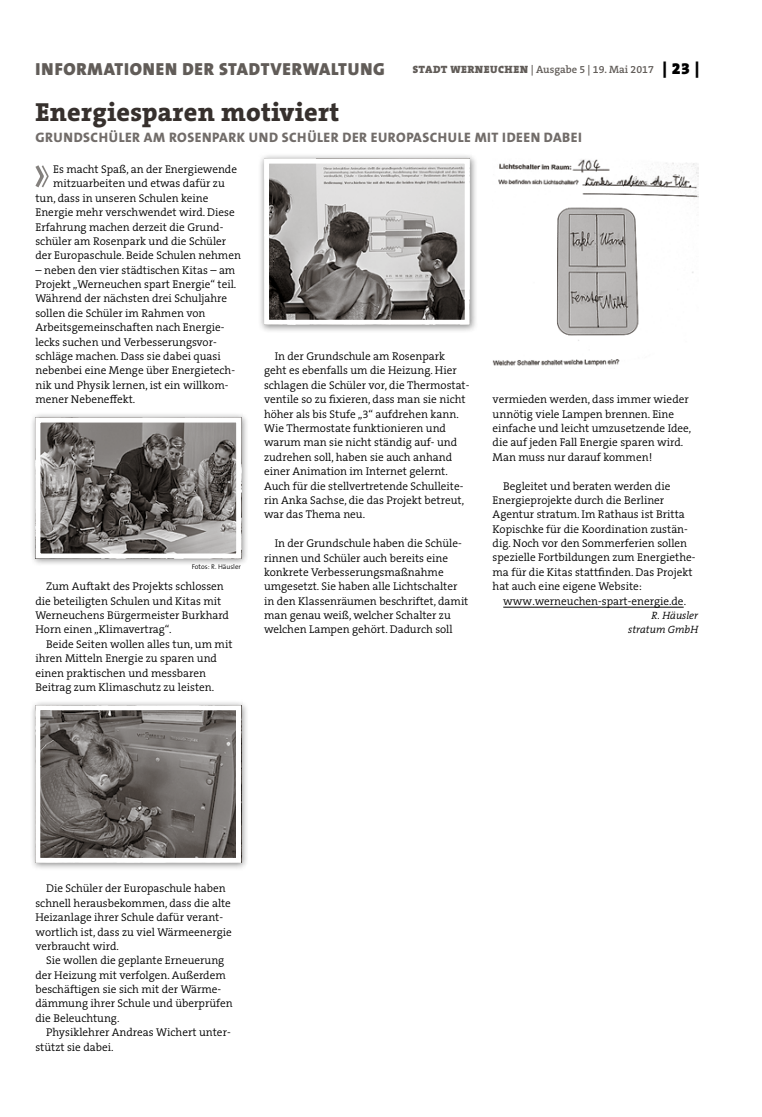
<style>
.page{position:relative;width:762px;height:1117px;background:#fff}
.page>*{position:absolute;margin:0;border:0;box-sizing:border-box;transform-origin:0 0}
.t1{font:800 26.25px "The Serif B W8";letter-spacing:.01em;color:#36302d}
.t2{font:900 17.5px "The Sans B W9";letter-spacing:.045em;color:#615c58}
.t3{font:800 13.75px "The Sans B W8";letter-spacing:.035em;color:#716c69}
.t4{font:300 11.25px/14.4px "The Serif B W4";color:#000}
.t5{font:600 10.62px "The Serif B W6";color:#615c58}
.t6{font:italic 300 10.62px/14.4px "The Serif B W4";color:#000;text-align:right}
.t7{font:300 6.88px "The Sans B W4";color:#000}
.s1{font-family:"The Serif B W9";font-weight:900}
.s2{font-family:"The Serif B W9";font-weight:900;font-size:16.25px;color:#000}
</style>
<div class="page">
<hr style="left:503px;top:606px;width:181px;height:1px;background:#000">
<svg style="left:35px;top:165px;width:14px;height:23px"></svg>
<div style="left:30px;top:411px;width:219px;height:155px;background:#000;opacity:.45"></div>
<img style="left:41px;top:423px;width:194px;height:129px">
<div style="left:35px;top:417px;width:206px;height:141px;border:5px solid #fff"></div>
<div style="left:29px;top:699px;width:220px;height:171px;background:#000;opacity:.45"></div>
<img style="left:41px;top:711px;width:194px;height:145px">
<div style="left:35px;top:705px;width:206px;height:157px;border:5px solid #fff"></div>
<div style="left:258px;top:153px;width:220px;height:180px;background:#000;opacity:.45"></div>
<img style="left:270px;top:164px;width:194px;height:155px">
<div style="left:264px;top:158px;width:206px;height:167px;border:5px solid #fff"></div>
<img style="left:492px;top:159px;width:206px;height:207px">
<h2 class="t2" style="left:36px;top:58px;width:351px">INFORMATIONEN DER STADTVERWALTUNG</h2>
<p class="t5" style="left:413px;top:63px;width:288px"><span class="s1">STADT WERNEUCHEN</span> | Ausgabe 5 | 19. Mai 2017 <span class="s2">| 23 |</span></p>
<h1 class="t1" style="left:35px;top:94px;width:305px">Energiesparen motiviert</h1>
<p class="t3" style="left:36px;top:128px;width:548px">GRUNDSCHÜLER AM ROSENPARK UND SCHÜLER DER EUROPASCHULE MIT IDEEN DABEI</p>
<p class="t4" style="left:53px;top:162px;width:185px">Es macht Spaß, an der Energiewende</p>
<p class="t4" style="left:53px;top:176px;width:173px">mitzuarbeiten und etwas dafür zu</p>
<p class="t4" style="left:35px;top:191px;width:175px">tun, dass in unseren Schulen keine</p>
<p class="t4" style="left:35px;top:205px;width:201px">Energie mehr verschwendet wird. Diese</p>
<p class="t4" style="left:35px;top:219px;width:189px">Erfahrung machen derzeit die Grund-</p>
<p class="t4" style="left:35px;top:234px;width:192px">schüler am Rosenpark und die Schüler</p>
<p class="t4" style="left:35px;top:248px;width:207px">der Europaschule. Beide Schulen nehmen</p>
<p class="t4" style="left:35px;top:263px;width:202px">– neben den vier städtischen Kitas – am Projekt „Werneuchen spart Energie“ teil.<br>Während der nächsten drei Schuljahre sollen die Schüler im Rahmen von Arbeitsgemeinschaften nach Energie&shy;lecks suchen und Verbesserungsvor&shy;schläge machen. Dass sie dabei quasi nebenbei eine Menge über Energietech&shy;nik und Physik lernen, ist ein willkom&shy;mener Nebeneffekt.</p>
<p class="t4" style="left:264px;top:349px;width:207px;text-indent:11px">In der Grundschule am Rosenpark geht es ebenfalls um die Heizung. Hier schlagen die Schüler vor, die Thermostat&shy;ventile so zu fixieren, dass man sie nicht höher als bis Stufe „3“ aufdrehen kann.<br>Wie Thermostate funktionieren und warum man sie nicht ständig auf- und zudrehen soll, haben sie auch anhand einer Animation im Internet gelernt.<br>Auch für die stellvertretende Schulleite&shy;rin Anka Sachse, die das Projekt betreut, war das Thema neu.</p>
<p class="t4" style="left:264px;top:536px;width:206px;text-indent:11px">In der Grundschule haben die Schüle&shy;rinnen und Schüler auch bereits eine konkrete Verbesserungsmaßnahme umgesetzt. Sie haben alle Lichtschalter in den Klassenräumen beschriftet, damit man genau weiß, welcher Schalter zu welchen Lampen gehört. Dadurch soll</p>
<p class="t4" style="left:493px;top:392px;width:200px">vermieden werden, dass immer wieder unnötig viele Lampen brennen. Eine einfache und leicht umzusetzende Idee, die auf jeden Fall Energie sparen wird.<br>Man muss nur darauf kommen!</p>
<p class="t4" style="left:493px;top:478px;width:204px;text-indent:11px">Begleitet und beraten werden die Energieprojekte durch die Berliner Agentur stratum. Im Rathaus ist Britta Kopischke für die Koordination zustän&shy;dig. Noch vor den Sommerferien sollen spezielle Fortbildungen zum Energiethe&shy;ma für die Kitas stattfinden. Das Projekt hat auch eine eigene Website:</p>
<p class="t4" style="left:503px;top:593px;width:184px">www.werneuchen-spart-energie.de.</p>
<p class="t6" style="left:628px;top:608px;width:71px">R. Häusler stratum GmbH</p>
<p class="t7" style="left:192px;top:562px;width:51px">Fotos: R. Häusler</p>
<p class="t4" style="left:35px;top:579px;width:195px;text-indent:11px">Zum Auftakt des Projekts schlossen die beteiligten Schulen und Kitas mit Werneuchens Bürgermeister Burkhard Horn einen „Klimavertrag“.</p>
<p class="t4" style="left:35px;top:636px;width:199px;text-indent:11px">Beide Seiten wollen alles tun, um mit ihren Mitteln Energie zu sparen und einen praktischen und messbaren Beitrag zum Klimaschutz zu leisten.</p>
<p class="t4" style="left:35px;top:881px;width:198px;text-indent:11px">Die Schüler der Europaschule haben schnell herausbekommen, dass die alte Heizanlage ihrer Schule dafür verant&shy;wortlich ist, dass zu viel Wärmeenergie verbraucht wird.</p>
<p class="t4" style="left:35px;top:953px;width:199px;text-indent:11px">Sie wollen die geplante Erneuerung der Heizung mit verfolgen. Außerdem beschäftigen sie sich mit der Wärme&shy;dämmung ihrer Schule und überprüfen die Beleuchtung.</p>
<p class="t4" style="left:35px;top:1025px;width:197px;text-indent:11px">Physiklehrer Andreas Wichert unter&shy;stützt sie dabei.</p>
</div>
